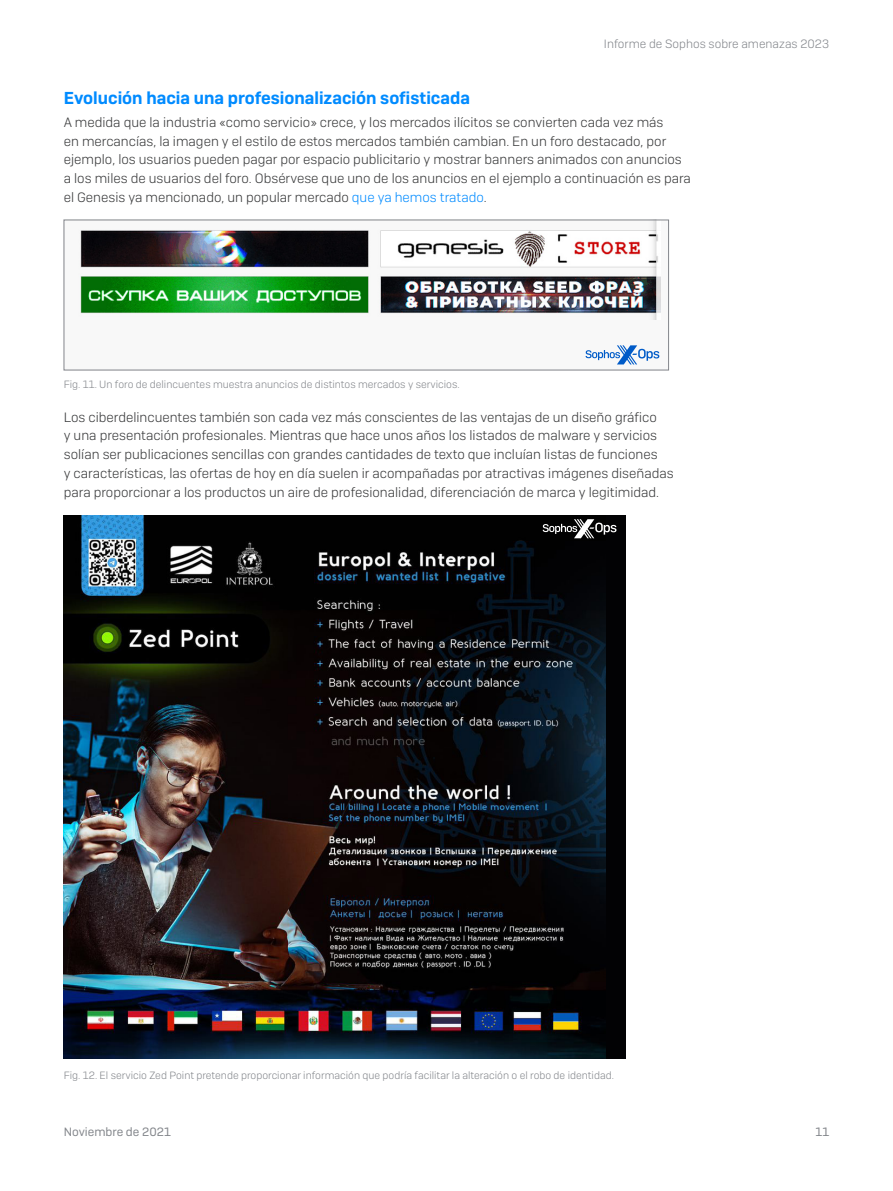
<style>
.page{position:relative;width:893px;height:1191px;background:#fff}
.page>*{position:absolute;margin:0;border:0;box-sizing:border-box;transform-origin:0 0}
.Subheading_2{font:600 17.25px "Sophos Sans";color:#008bff}
.Body_Copy{font:300 13.5px/18.8px "Sophos Sans";color:#363738}
.t1{font:300 12px "Sophos Sans";color:#83868b}
.t2{font:12px "Sophos Sans";color:#83868b}
.Note{font:300 10.5px "Sophos Sans";color:#83868b}
.s1{color:#008bff}
</style>
<div class="page">
<div style="left:64px;top:220px;width:605px;height:150px;background:#f8f8f8"></div>
<img style="left:80px;top:222px;width:580px;height:98px">
<svg style="left:586px;top:345px;width:73px;height:19px"></svg>
<div style="left:64px;top:515px;width:562px;height:544px;background:#020204"></div>
<img style="left:64px;top:515px;width:542px;height:544px">
<svg style="left:543px;top:519px;width:73px;height:19px"></svg>
<p class="t1" style="left:604px;top:36px;width:227px">Informe de Sophos sobre amenazas 2023</p>
<p class="Subheading_2" style="left:64px;top:87px;width:408px">Evolución hacia una profesionalización sofisticada</p>
<p class="Body_Copy" style="left:64px;top:112px;width:629px">A medida que la industria «como servicio» crece, y los mercados ilícitos se convierten cada vez más<br>en mercancías, la imagen y el estilo de estos mercados también cambian. En un foro destacado, por ejemplo, los usuarios pueden pagar por espacio publicitario y mostrar banners animados con anuncios a los miles de usuarios del foro. Obsérvese que uno de los anuncios en el ejemplo a continuación es para el Genesis ya mencionado, un popular mercado <span class="s1">que ya hemos tratado</span>.</p>
<p class="Note" style="left:64px;top:378px;width:397px">Fig. 11. Un foro de delincuentes muestra anuncios de distintos mercados y servicios.</p>
<p class="Body_Copy" style="left:64px;top:407px;width:611px">Los ciberdelincuentes también son cada vez más conscientes de las ventajas de un diseño gráfico<br>y una presentación profesionales. Mientras que hace unos años los listados de malware y servicios solían ser publicaciones sencillas con grandes cantidades de texto que incluían listas de funciones<br>y características, las ofertas de hoy en día suelen ir acompañadas por atractivas imágenes diseñadas para proporcionar a los productos un aire de profesionalidad, diferenciación de marca y legitimidad.</p>
<p class="Note" style="left:64px;top:1069px;width:552px">Fig. 12. El servicio Zed Point pretende proporcionar información que podría facilitar la alteración o el robo de identidad.</p>
<p class="t2" style="left:64px;top:1124px;width:109px">Noviembre de 2021</p>
<p class="t2" style="left:816px;top:1124px;width:15px">11</p>
</div>
